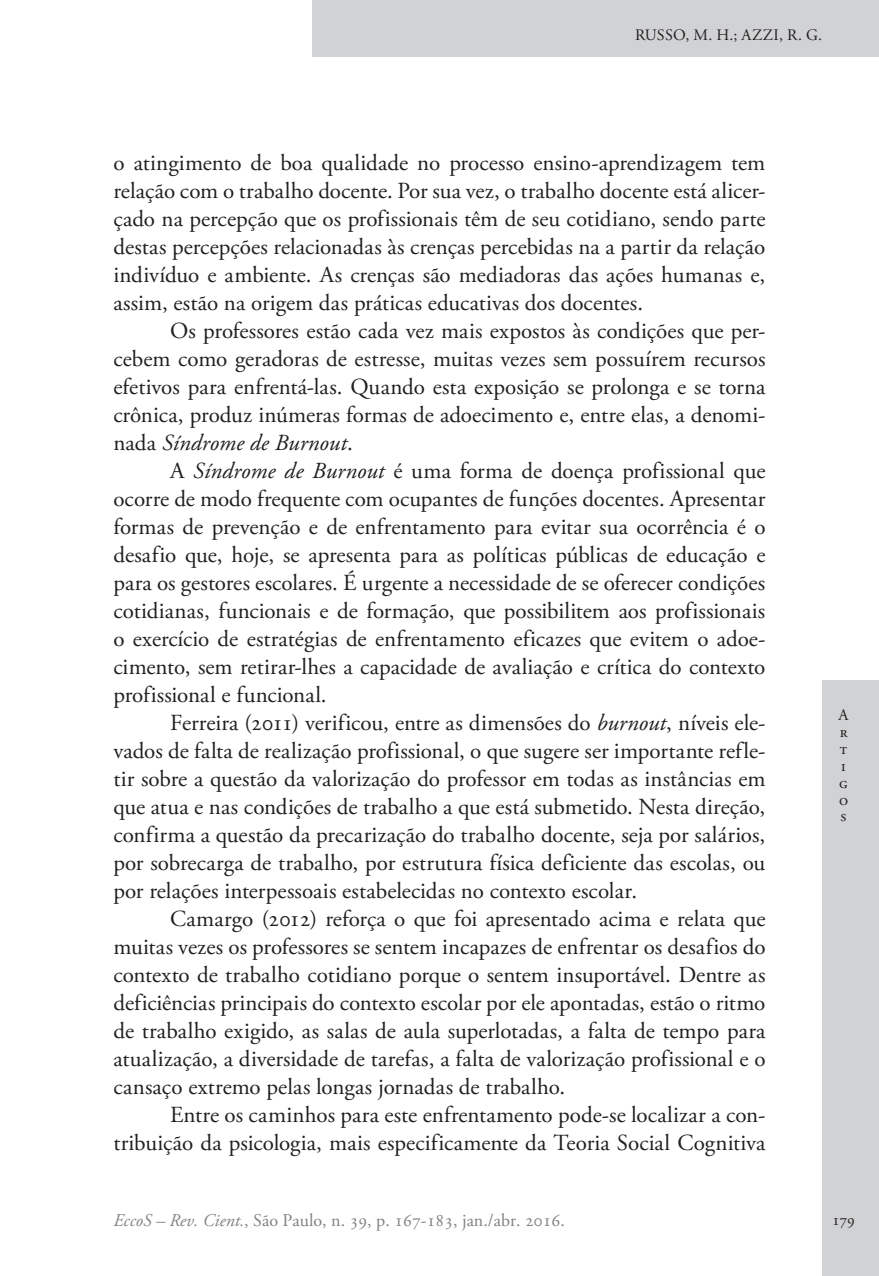
<style>
.page{position:relative;width:879px;height:1276px;background:#fff}
.page>*{position:absolute;margin:0;border:0;box-sizing:border-box;transform-origin:0 0}
.Ec_Normal{font:23px/28px "Adobe Garamond Pro";color:#231f20;text-align:justify}
.t1{font:18px "Adobe Garamond Pro";color:#808285}
.t2{font:16px/16.8px "Adobe Garamond Pro";letter-spacing:.01em;color:#231f20}
.s1{font-style:italic}
</style>
<div class="page">
<div style="left:312px;top:0;width:567px;height:57px;background:#d1d2d4"></div>
<div style="left:822px;top:680px;width:57px;height:596px;background:#d1d2d4"></div>
<p class="t2" style="left:635px;top:27px;width:189px">RUSSO, M. H.; AZZI, R. G.</p>
<p class="Ec_Normal" style="left:113px;top:150px;width:653px">o atingimento de boa qualidade no processo ensino-aprendizagem tem relação com o trabalho docente. Por sua vez, o trabalho docente está alicer&shy;çado na percepção que os profissionais têm de seu cotidiano, sendo parte destas percepções relacionadas às crenças percebidas na a partir da relação indivíduo e ambiente. As crenças são mediadoras das ações humanas e, assim, estão na origem das práticas educativas dos docentes.</p>
<p class="Ec_Normal" style="left:113px;top:318px;width:654px;text-indent:57px">Os professores estão cada vez mais expostos às condições que per&shy;cebem como geradoras de estresse, muitas vezes sem possuírem recursos efetivos para enfrentá-las. Quando esta exposição se prolonga e se torna crônica, produz inúmeras formas de adoecimento e, entre elas, a denomi&shy;nada <span class="s1">Síndrome de Burnout</span>.</p>
<p class="Ec_Normal" style="left:113px;top:458px;width:653px;text-indent:57px">A <span class="s1">Síndrome de Burnout</span> é uma forma de doença profissional que ocorre de modo frequente com ocupantes de funções docentes. Apresentar formas de prevenção e de enfrentamento para evitar sua ocorrência é o desafio que, hoje, se apresenta para as políticas públicas de educação e para os gestores escolares. É urgente a necessidade de se oferecer condições cotidianas, funcionais e de formação, que possibilitem aos profissionais o exercício de estratégias de enfrentamento eficazes que evitem o adoe&shy;cimento, sem retirar-lhes a capacidade de avaliação e crítica do contexto profissional e funcional.</p>
<p class="Ec_Normal" style="left:113px;top:710px;width:653px;text-indent:57px">Ferreira (2011) verificou, entre as dimensões do <span class="s1">burnout</span>, níveis ele&shy;vados de falta de realização profissional, o que sugere ser importante refle&shy;tir sobre a questão da valorização do professor em todas as instâncias em que atua e nas condições de trabalho a que está submetido. Nesta direção, confirma a questão da precarização do trabalho docente, seja por salários, por sobrecarga de trabalho, por estrutura física deficiente das escolas, ou por relações interpessoais estabelecidas no contexto escolar.</p>
<p class="Ec_Normal" style="left:113px;top:906px;width:654px;text-indent:57px">Camargo (2012) reforça o que foi apresentado acima e relata que muitas vezes os professores se sentem incapazes de enfrentar os desafios do contexto de trabalho cotidiano porque o sentem insuportável. Dentre as deficiências principais do contexto escolar por ele apontadas, estão o ritmo de trabalho exigido, as salas de aula superlotadas, a falta de tempo para atualização, a diversidade de tarefas, a falta de valorização profissional e o cansaço extremo pelas longas jornadas de trabalho.</p>
<p class="Ec_Normal" style="left:113px;top:1102px;width:654px;text-align:right">Entre os caminhos para este enfrentamento pode-se localizar a con&shy;tribuição da psicologia, mais especificamente da Teoria Social Cognitiva</p>
<p class="t2" style="left:838px;top:707px;width:11px">A r t i g o s</p>
<p class="t1" style="left:113px;top:1209px;width:453px"><span class="s1">EccoS – Rev. Cient.</span>, São Paulo, n. 39, p. 167-183, jan./abr. 2016.</p>
<p class="t2" style="left:832px;top:1212px;width:24px">179</p>
</div>
